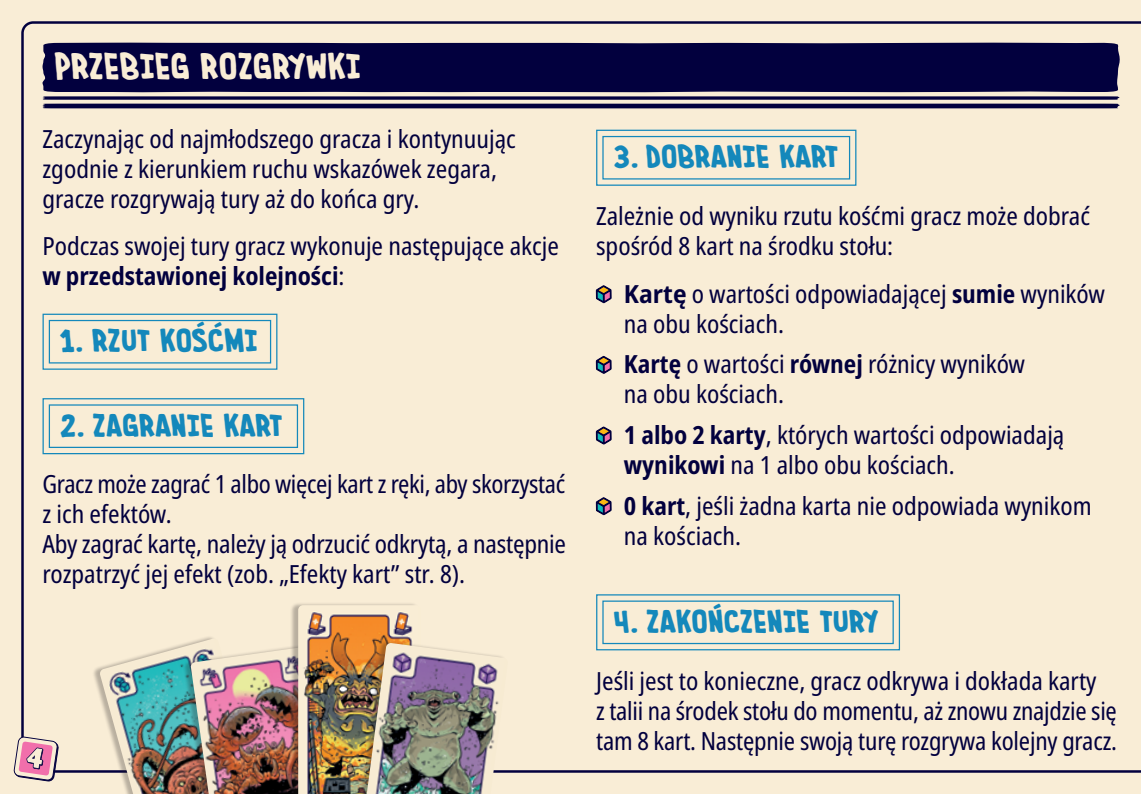
<style>
.page{position:relative;width:1141px;height:794px;background:#f9edd6}
.page>*{position:absolute;margin:0;border:0;box-sizing:border-box;transform-origin:0 0}
.t1{font:700 30px "Imaginary Friend BB";letter-spacing:.03em;color:#f9edd6}
.t2{font:700 26.25px "Imaginary Friend BB";letter-spacing:.03em;color:#1488bb}
.t3{font:condensed 25px/30px "Noto Sans";color:#02003e}
.s1{font-weight:700}
.s2{font-weight:700;font-stretch:semi-condensed}
</style>
<div class="page">
<div style="left:21px;top:21px;width:1120px;height:751px;background:#f9edd6"></div>
<div style="left:92px;top:635px;width:188px;height:159px;background:#231f20;opacity:.3"></div>
<img style="left:99px;top:638px;width:162px;height:156px">
<div style="left:183px;top:643px;width:161px;height:151px;background:#231f20;opacity:.3"></div>
<img style="left:191px;top:646px;width:99px;height:148px">
<div style="left:290px;top:602px;width:129px;height:192px;background:#231f20;opacity:.3"></div>
<img style="left:298px;top:605px;width:123px;height:189px">
<div style="left:347px;top:640px;width:159px;height:154px;background:#231f20;opacity:.3"></div>
<img style="left:367px;top:643px;width:141px;height:151px">
<svg style="left:14px;top:736px;width:45px;height:45px;background:#d2a0b1"></svg>
<svg style="left:596px;top:285px;width:16px;height:18px"></svg>
<svg style="left:596px;top:356px;width:16px;height:18px"></svg>
<svg style="left:596px;top:426px;width:16px;height:18px"></svg>
<svg style="left:596px;top:497px;width:16px;height:18px"></svg>
<svg style="left:42px;top:313px;width:236px;height:57px;background:#e8e5d4"></svg>
<div style="left:49px;top:320px;width:222px;height:43px;border:1px solid #1488bb"></div>
<svg style="left:42px;top:397px;width:263px;height:58px;background:#ebe7d4"></svg>
<div style="left:49px;top:404px;width:249px;height:44px;border:1px solid #1488bb"></div>
<svg style="left:595px;top:129px;width:262px;height:57px;background:#e7e5d3"></svg>
<div style="left:602px;top:136px;width:248px;height:43px;border:1px solid #1488bb"></div>
<svg style="left:595px;top:593px;width:306px;height:58px;background:#ebe7d4"></svg>
<div style="left:602px;top:600px;width:292px;height:44px;border:1px solid #1488bb"></div>
<div style="left:43px;top:43px;width:1077px;height:49px;background:#02003e"></div>
<svg style="left:43px;top:96px;width:1077px;height:12px;background:#5b5574"></svg>
<p class="t1" style="left:55px;top:44px;width:307px">PRZEBIEG ROZGRYWKI</p>
<p class="t3" style="left:42px;top:124px;width:475px">Zaczynając od najmłodszego gracza i kontynuując zgodnie z kierunkiem ruchu wskazówek zegara, gracze rozgrywają tury aż do końca gry.</p>
<p class="t3" style="left:42px;top:232px;width:518px">Podczas swojej tury gracz wykonuje następujące akcje <span class="s1">w przedstawionej kolejności</span>:</p>
<p class="t2" style="left:61px;top:321px;width:199px">1. RZUT KOŚĆMI</p>
<p class="t2" style="left:61px;top:405px;width:223px">2. ZAGRANIE KART</p>
<p class="t3" style="left:42px;top:470px;width:525px">Gracz może zagrać 1 albo więcej kart z ręki, aby skorzystać z ich efektów.<br>Aby zagrać kartę, należy ją odrzucić odkrytą, a następnie rozpatrzyć jej efekt (zob. „Efekty kart” str. 8).</p>
<p class="t2" style="left:614px;top:137px;width:225px">3. DOBRANIE KART</p>
<p class="t3" style="left:596px;top:201px;width:495px">Zależnie od wyniku rzutu kośćmi gracz może dobrać spośród 8 kart na środku stołu:</p>
<p class="t3" style="left:624px;top:279px;width:483px"><span class="s2">Kartę</span> o wartości odpowiadającej <span class="s1">sumie</span> wyników na obu kościach.</p>
<p class="t3" style="left:624px;top:350px;width:403px"><span class="s1">Kartę</span> o wartości <span class="s1">równej</span> różnicy wyników na obu kościach.</p>
<p class="t3" style="left:624px;top:420px;width:442px"><span class="s1">1 albo 2 karty</span>, których wartości odpowiadają <span class="s1">wynikowi</span> na 1 albo obu kościach.</p>
<p class="t3" style="left:624px;top:491px;width:469px"><span class="s1">0 kart</span>, jeśli żadna karta nie odpowiada wynikom na kościach.</p>
<p class="t2" style="left:614px;top:601px;width:265px">4. ZAKOŃCZENIE TURY</p>
<p class="t3" style="left:596px;top:666px;width:522px">Jeśli jest to konieczne, gracz odkrywa i dokłada karty<br>z talii na środek stołu do momentu, aż znowu znajdzie się tam 8 kart. Następnie swoją turę rozgrywa kolejny gracz.</p>
</div>
